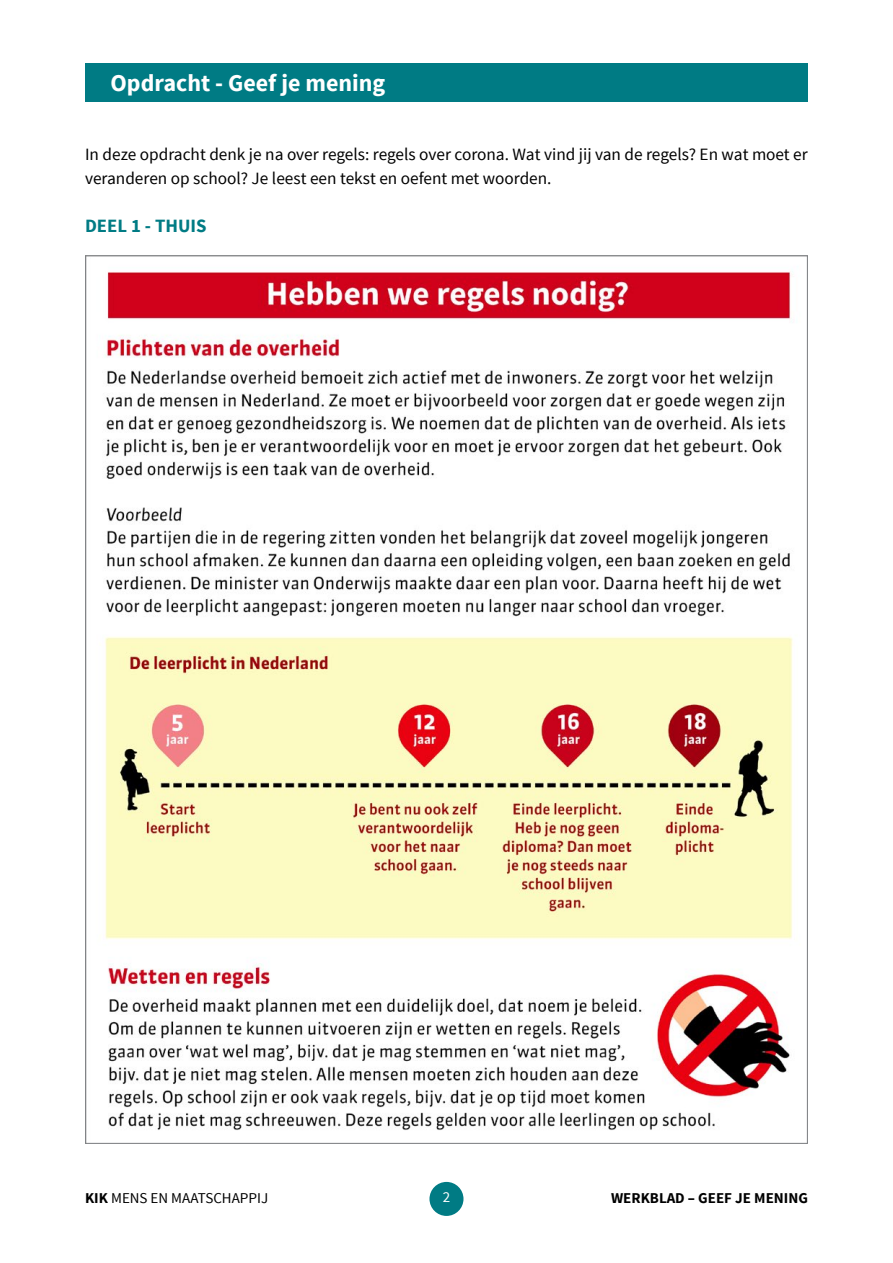
<style>
.page{position:relative;width:893px;height:1263px;background:#fff}
.page>*{position:absolute;margin:0;border:0;box-sizing:border-box;transform-origin:0 0}
.t1{font:700 24px "Source Sans Pro";color:#fff}
.t2{font:700 18.75px "Source Sans Pro";color:#007b84}
.t3{font:17.25px/24px "Source Sans Pro";color:#000}
.t4{font:15px "Source Sans Pro";color:#000}
.t5{font:700 15px "Source Sans Pro";color:#000}
.t6{font:15px "Source Sans Pro";color:#fff}
.s1{font-weight:700}
</style>
<div class="page">
<div style="left:429px;top:1182px;width:34px;height:34px;background:#007b84;border-radius:50%"></div>
<div style="left:85px;top:64px;width:723px;height:38px;background:#007b84"></div>
<img style="left:105px;top:271px;width:688px;height:859px">
<h1 class="t1" style="left:111px;top:68px;width:276px">Opdracht - Geef je mening</h1>
<p class="t3" style="left:85px;top:142px;width:724px">In deze opdracht denk je na over regels: regels over corona. Wat vind jij van de regels? En wat moet er veranderen op school? Je leest een tekst en oefent met woorden.</p>
<p class="t2" style="left:85px;top:214px;width:123px">DEEL 1 - THUIS</p>
<p class="t4" style="left:85px;top:1189px;width:185px"><span class="s1">KIK</span> MENS EN MAATSCHAPPIJ</p>
<p class="t6" style="left:443px;top:1188px;width:9px">2</p>
<p class="t5" style="left:611px;top:1188px;width:198px">WERKBLAD – GEEF JE MENING</p>
</div>
